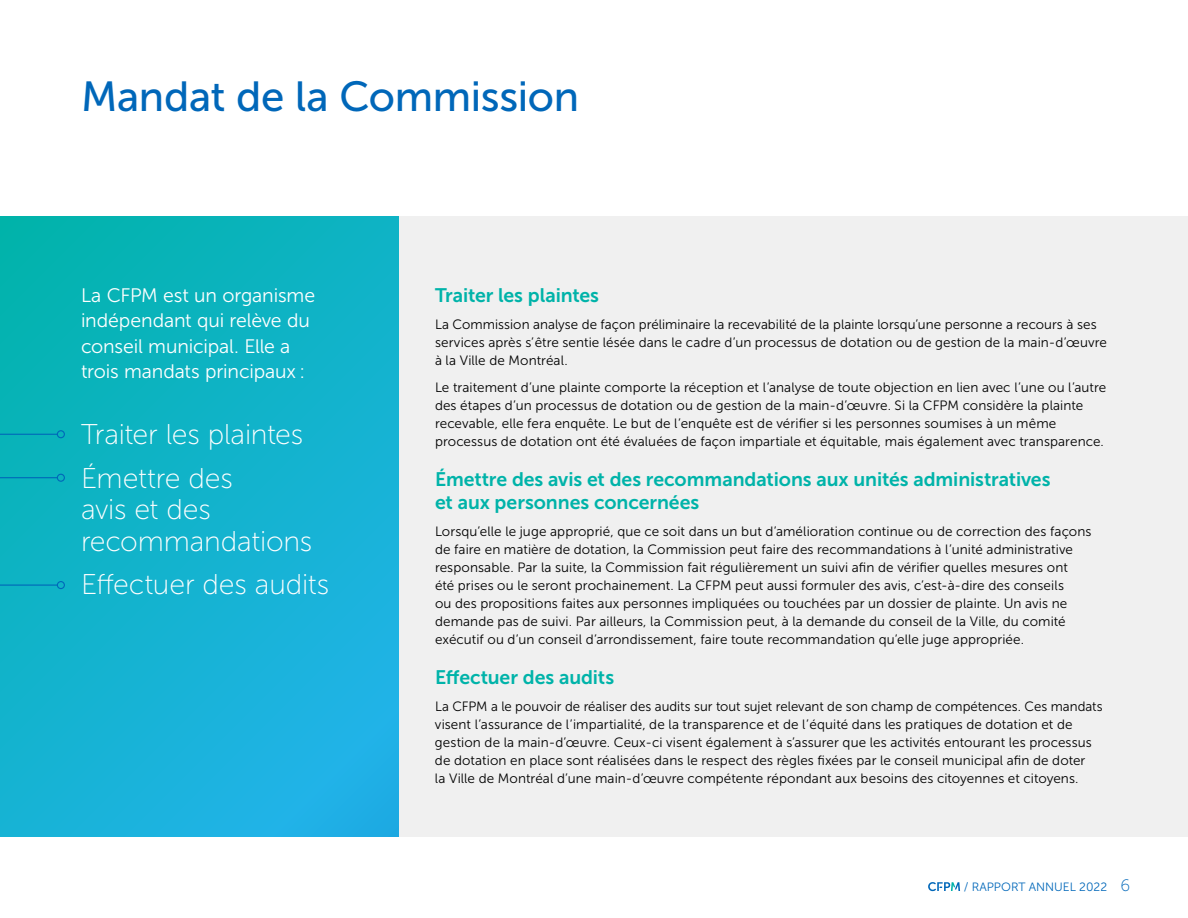
<style>
.page{position:relative;width:1188px;height:918px;background:#fff}
.page>*{position:absolute;margin:0;border:0;box-sizing:border-box;transform-origin:0 0}
.t1{font:42px "Museo Sans 500";letter-spacing:-.01em;color:#0067b9}
.t2{font:28.5px/43.5px "Museo Sans 100";letter-spacing:-.005em;color:#fff}
.t3{font:19.5px/22.5px "Museo Sans 700";letter-spacing:-.005em;color:#00b3a9}
.t4{font:19.5px/25.5px "Museo Sans 300";letter-spacing:-.005em;color:#fff}
.t5{font:13.5px/18px "Museo Sans 300";letter-spacing:.005em;color:#000}
.t6{font:12px "Museo Sans 300";color:#0067b9}
.s1{font-family:"Museo Sans 100";font-size:16.5px}
</style>
<div class="page">
<div style="left:399px;top:216px;width:789px;height:621px;background:#f0f0f0"></div>
<div style="left:0;top:216px;width:399px;height:621px;background:linear-gradient(to bottom,#07b3b7,#1eb3e2)"></div>
<svg style="left:928px;top:882px;width:32px;height:9px"></svg>
<hr style="left:0;top:434px;width:57px;height:1px;background:#0067b9">
<div style="left:57px;top:430px;width:8px;height:8px;border:1px solid #0067b9;border-radius:50%"></div>
<hr style="left:0;top:585px;width:57px;height:1px;background:#0067b9">
<div style="left:57px;top:581px;width:8px;height:8px;border:1px solid #0067b9;border-radius:50%"></div>
<hr style="left:0;top:477px;width:57px;height:1px;background:#0067b9">
<div style="left:57px;top:474px;width:8px;height:8px;border:1px solid #0067b9;border-radius:50%"></div>
<h1 class="t1" style="left:81px;top:73px;width:500px">Mandat de la Commission</h1>
<h3 class="t4" style="left:81px;top:282px;width:236px">La CFPM est un organisme indépendant qui relève du conseil municipal. Elle a trois mandats principaux :</h3>
<h2 class="t2" style="left:81px;top:413px;width:224px">Traiter les plaintes<br>Émettre des</h2>
<h2 class="t2" style="left:81px;top:494px;width:233px;line-height:31.5px">avis et des recommandations</h2>
<h2 class="t2" style="left:81px;top:563px;width:250px">Effectuer des audits</h2>
<h3 class="t3" style="left:435px;top:284px;width:166px">Traiter les plaintes</h3>
<p class="t5" style="left:435px;top:315px;width:673px">La Commission analyse de façon préliminaire la recevabilité de la plainte lorsqu’une personne a recours à ses services après s’être sentie lésée dans le cadre d’un processus de dotation ou de gestion de la main-d’œuvre à la Ville de Montréal.</p>
<p class="t5" style="left:435px;top:378px;width:673px">Le traitement d’une plainte comporte la réception et l’analyse de toute objection en lien avec l’une ou l’autre des étapes d’un processus de dotation ou de gestion de la main-d’œuvre. Si la CFPM considère la plainte recevable, elle fera enquête. Le but de l’enquête est de vérifier si les personnes soumises à un même processus de dotation ont été évaluées de façon impartiale et équitable, mais également avec transparence.</p>
<h3 class="t3" style="left:435px;top:468px;width:617px">Émettre des avis et des recommandations aux unités administratives et aux personnes concernées</h3>
<p class="t5" style="left:435px;top:522px;width:658px">Lorsqu’elle le juge approprié, que ce soit dans un but d’amélioration continue ou de correction des façons de faire en matière de dotation, la Commission peut faire des recommandations à l’unité administrative responsable. Par la suite, la Commission fait régulièrement un suivi afin de vérifier quelles mesures ont<br>été prises ou le seront prochainement. La CFPM peut aussi formuler des avis, c’est-à-dire des conseils<br>ou des propositions faites aux personnes impliquées ou touchées par un dossier de plainte. Un avis ne demande pas de suivi. Par ailleurs, la Commission peut, à la demande du conseil de la Ville, du comité exécutif ou d’un conseil d’arrondissement, faire toute recommandation qu’elle juge appropriée.</p>
<h3 class="t3" style="left:435px;top:666px;width:181px">Effectuer des audits</h3>
<p class="t5" style="left:435px;top:698px;width:669px">La CFPM a le pouvoir de réaliser des audits sur tout sujet relevant de son champ de compétences. Ces mandats visent l’assurance de l’impartialité, de la transparence et de l’équité dans les pratiques de dotation et de gestion de la main-d’œuvre. Ceux-ci visent également à s’assurer que les activités entourant les processus de dotation en place sont réalisées dans le respect des règles fixées par le conseil municipal afin de doter<br>la Ville de Montréal d’une main-d’œuvre compétente répondant aux besoins des citoyennes et citoyens.</p>
<p class="t6" style="left:964px;top:881px;width:168px">/ RAPPORT ANNUEL 2022 <span class="s1">6</span></p>
</div>
